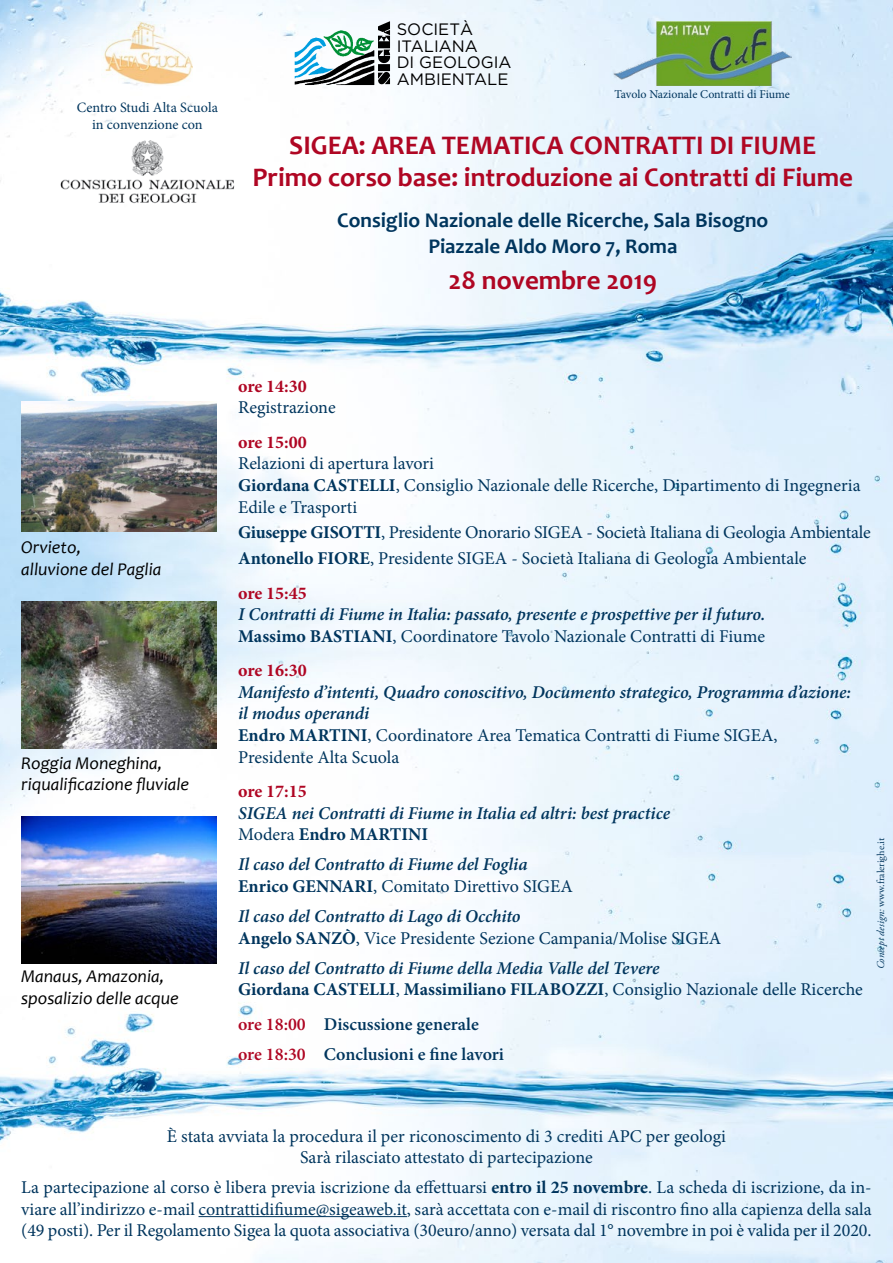
<style>
.page{position:relative;width:893px;height:1263px;background:#fff}
.page>*{position:absolute;margin:0;border:0;box-sizing:border-box;transform-origin:0 0}
.t1{font:700 27px "Candara";color:#af0623}
.t2{font:700 21px/25.2px "Candara";color:#00355d;text-align:center}
.t3{font:18px/21.6px "Minion Pro";color:#00355d}
.t4{font:italic 600 18px/21.6px "Minion Pro";letter-spacing:-.005em;color:#00355d}
.t5{font:italic 18px/21.6px "Candara";color:#000}
.t6{font:700 18px "Minion Pro";color:#00355d}
.t7{font:600 18px "Minion Pro";color:#00355d}
.t8{font:700 18px "Minion Pro";letter-spacing:-.005em;color:#af0623}
.t9{font:16.5px "Gotham HTF";color:#000}
.t10{font:14.25px/17.1px "Minion Pro";color:#00355d;text-align:center}
.t11{font:12px "Minion Pro";color:#00355d}
.t12{font:10.5px "Adobe Garamond Pro";color:#00355d}
.s1{font-weight:700}
.s2{font-weight:400}
.s3{color:#af0623}
.s4{font-style:italic}
</style>
<div class="page">
<img style="left:0;top:0;width:893px;height:1263px">
<img style="left:102px;top:21px;width:91px;height:64px">
<svg style="left:295px;top:21px;width:95px;height:64px"></svg>
<img style="left:60px;top:140px;width:175px;height:63px">
<img style="left:613px;top:21px;width:178px;height:64px">
<hr style="left:198px;top:1216px;width:209px;height:1px;background:#00355d">
<img style="left:21px;top:401px;width:196px;height:131px">
<img style="left:21px;top:601px;width:196px;height:147px">
<img style="left:21px;top:817px;width:196px;height:146px">
<p class="t10" style="left:77px;top:99px;width:143px">Centro Studi Alta Scuola in convenzione con</p>
<p class="t9" style="left:397px;top:20px;width:78px">SOCIETÀ</p>
<p class="t9" style="left:397px;top:37px;width:83px">ITALIANA</p>
<p class="t9" style="left:397px;top:53px;width:116px">DI GEOLOGIA</p>
<p class="t9" style="left:397px;top:70px;width:113px">AMBIENTALE</p>
<p class="t11" style="left:615px;top:86px;width:177px">Tavolo Nazionale Contratti di Fiume</p>
<p class="t1" style="left:289px;top:128px;width:529px">SIGEA: AREA TEMATICA CONTRATTI DI FIUME</p>
<p class="t1" style="left:253px;top:161px;width:602px">Primo corso base: introduzione ai Contratti di Fiume</p>
<p class="t2" style="left:337px;top:208px;width:433px">Consiglio Nazionale delle Ricerche, Sala Bisogno<br>Piazzale Aldo Moro 7, Roma</p>
<p class="t1" style="left:449px;top:264px;width:210px">28 novembre 2019</p>
<p class="t5" style="left:21px;top:536px;width:62px">Orvieto,</p>
<p class="t5" style="left:21px;top:558px;width:142px">alluvione del Paglia</p>
<p class="t5" style="left:21px;top:752px;width:169px">Roggia Moneghina, riqualificazione fluviale</p>
<p class="t5" style="left:21px;top:965px;width:145px">Manaus, Amazonia,</p>
<p class="t5" style="left:21px;top:987px;width:159px">sposalizio delle acque</p>
<p class="t8" style="left:238px;top:373px;width:70px">ore 14:30</p>
<p class="t3" style="left:238px;top:397px;width:99px">Registrazione</p>
<p class="t8" style="left:238px;top:429px;width:70px">ore 15:00</p>
<p class="t3" style="left:238px;top:453px;width:197px">Relazioni di apertura lavori</p>
<p class="t3" style="left:238px;top:474px;width:624px"><span class="s1">Giordana CASTELLI</span>, Consiglio Nazionale delle Ricerche, Dipartimento di Ingegneria<br>Edile e Trasporti</p>
<p class="t3" style="left:238px;top:522px;width:634px"><span class="s1">Giuseppe GISOTTI</span>, Presidente Onorario SIGEA - Società Italiana di Geologia Ambientale</p>
<p class="t3" style="left:238px;top:548px;width:570px"><span class="s1">Antonello FIORE</span>, Presidente SIGEA - Società Italiana di Geologia Ambientale</p>
<p class="t8" style="left:238px;top:580px;width:70px">ore 15:45</p>
<p class="t4" style="left:238px;top:603px;width:529px">I Contratti di Fiume in Italia: passato, presente e prospettive per il futuro.</p>
<p class="t3" style="left:238px;top:625px;width:528px"><span class="s1">Massimo BASTIANI</span>, Coordinatore Tavolo Nazionale Contratti di Fiume</p>
<p class="t8" style="left:238px;top:658px;width:70px">ore 16:30</p>
<p class="t4" style="left:238px;top:681px;width:614px">Manifesto d’intenti, Quadro conoscitivo, Documento strategico, Programma d’azione: il modus operandi</p>
<p class="t3" style="left:238px;top:724px;width:541px"><span class="s1">Endro MARTINI</span>, Coordinatore Area Tematica Contratti di Fiume SIGEA,<br>Presidente Alta Scuola</p>
<p class="t8" style="left:238px;top:778px;width:70px">ore 17:15</p>
<p class="t4" style="left:238px;top:802px;width:433px">SIGEA nei Contratti di Fiume in Italia ed altri: best practice</p>
<p class="t6" style="left:238px;top:822px;width:192px"><span class="s2">Modera</span> Endro MARTINI</p>
<p class="t4" style="left:238px;top:853px;width:291px">Il caso del Contratto di Fiume del Foglia</p>
<p class="t3" style="left:238px;top:875px;width:336px"><span class="s1">Enrico GENNARI</span>, Comitato Direttivo SIGEA</p>
<p class="t4" style="left:238px;top:905px;width:284px">Il caso del Contratto di Lago di Occhito</p>
<p class="t3" style="left:238px;top:927px;width:484px"><span class="s1">Angelo SANZÒ</span>, Vice Presidente Sezione Campania/Molise SIGEA</p>
<p class="t4" style="left:238px;top:957px;width:423px">Il caso del Contratto di Fiume della Media Valle del Tevere</p>
<p class="t6" style="left:238px;top:977px;width:626px">Giordana CASTELLI<span class="s2">,</span> Massimiliano FILABOZZI<span class="s2">, Consiglio Nazionale delle Ricerche</span></p>
<p class="t7" style="left:238px;top:1011px;width:242px"><span class="s3">ore 18:00</span> Discussione generale</p>
<p class="t7" style="left:238px;top:1041px;width:267px"><span class="s3">ore 18:30</span> Conclusioni e fine lavori</p>
<p class="t12" style="left:874px;top:969px;width:133px;rotate:-90deg"><span class="s4">Concept design:</span> www.fralerighe.it</p>
<p class="t3" style="left:167px;top:1125px;width:561px">È stata avviata la procedura il per riconoscimento di 3 crediti APC per geologi</p>
<p class="t3" style="left:300px;top:1146px;width:294px">Sarà rilasciato attestato di partecipazione</p>
<p class="t3" style="left:21px;top:1177px;width:852px;text-align:justify">La partecipazione al corso è libera previa iscrizione da effettuarsi <span class="s1">entro il 25 novembre</span>. La scheda di iscrizione, da in&shy;viare all’indirizzo e-mail contrattidifiume@sigeaweb.it, sarà accettata con e-mail di riscontro fino alla capienza della sala (49 posti). Per il Regolamento Sigea la quota associativa (30euro/anno) versata dal 1° novembre in poi è valida per il 2020.</p>
</div>
